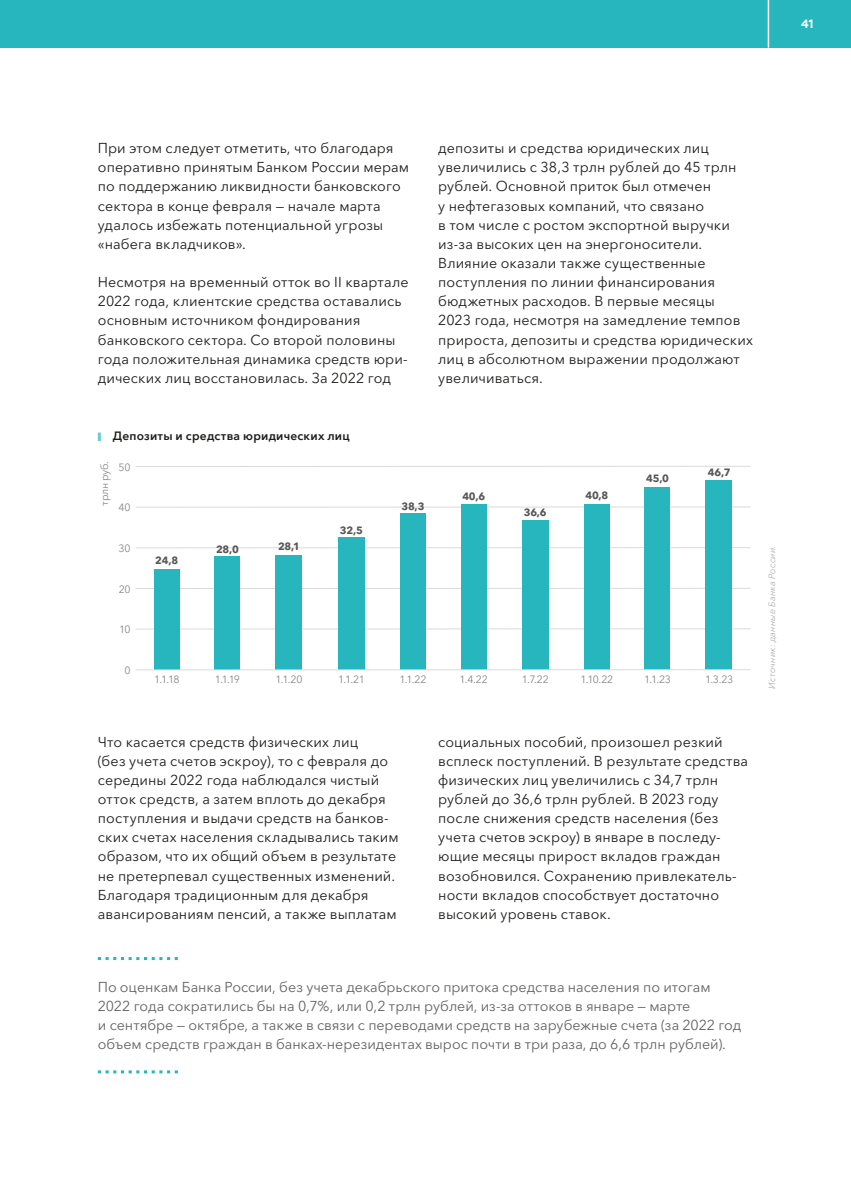
<style>
.page{position:relative;width:851px;height:1191px;background:#fff}
.page>*{position:absolute;margin:0;border:0;box-sizing:border-box;transform-origin:0 0}
.t1{font:14.25px/19.2px "Avenir Next Cyr";letter-spacing:.005em;color:#1d1d1b}
.t2{font:14.25px/19.2px "Avenir Next Cyr";letter-spacing:-.005em;color:#646363}
.t3{font:600 12px "Avenir Next Cyr";letter-spacing:.015em;color:#1d1d1b}
.t4{font:700 12px "Geometria";color:#fff}
.t5{font:10.5px "Avenir Next Cyr";letter-spacing:-.03em;color:#878787}
.t6{font:700 10.5px "Avenir Next Cyr";letter-spacing:-.025em;color:#575756}
.t7{font:italic 300 9px "Avenir Next Cyr";letter-spacing:.025em;color:#9d9d9c}
</style>
<div class="page">
<div style="left:0;top:0;width:850px;height:48px;background:#28b6be"></div>
<hr style="left:767px;top:0;width:2px;height:48px;background:#fff">
<svg style="left:98px;top:432px;width:3px;height:9px"></svg>
<hr style="left:136px;top:628px;width:614px;height:1px;background:#dadada">
<hr style="left:136px;top:588px;width:614px;height:1px;background:#dadada">
<hr style="left:136px;top:547px;width:614px;height:1px;background:#dadada">
<hr style="left:136px;top:506px;width:614px;height:1px;background:#dadada">
<hr style="left:136px;top:466px;width:614px;height:1px;background:#dadada">
<div style="left:705px;top:480px;width:27px;height:190px;background:#28b6be"></div>
<div style="left:644px;top:487px;width:25px;height:183px;background:#28b6be"></div>
<div style="left:584px;top:504px;width:25px;height:166px;background:#28b6be"></div>
<div style="left:521px;top:520px;width:27px;height:150px;background:#28b6be"></div>
<div style="left:461px;top:504px;width:25px;height:166px;background:#28b6be"></div>
<div style="left:400px;top:513px;width:25px;height:157px;background:#28b6be"></div>
<div style="left:338px;top:537px;width:26px;height:133px;background:#28b6be"></div>
<div style="left:275px;top:555px;width:27px;height:115px;background:#28b6be"></div>
<div style="left:215px;top:557px;width:25px;height:113px;background:#28b6be"></div>
<div style="left:154px;top:569px;width:25px;height:101px;background:#28b6be"></div>
<hr style="left:136px;top:669px;width:614px;height:1px;background:#dadada">
<svg style="left:98px;top:957px;width:80px;height:3px"></svg>
<svg style="left:98px;top:1070px;width:80px;height:3px"></svg>
<p class="t4" style="left:800px;top:17px;width:14px">41</p>
<p class="t1" style="left:98px;top:139px;width:313px">При этом следует отметить, что благодаря оперативно принятым Банком России мерам по поддержанию ликвидности банковского сектора в конце февраля — начале марта удалось избежать потенциальной угрозы «набега вкладчиков».</p>
<p class="t1" style="left:98px;top:272px;width:312px">Несмотря на временный отток во II квартале 2022 года, клиентские средства оставались основным источником фондирования банковского сектора. Со второй половины года положительная динамика средств юри&shy;дических лиц восстановилась. За 2022 год</p>
<p class="t1" style="left:438px;top:139px;width:316px">депозиты и средства юридических лиц увеличились с 38,3 трлн рублей до 45 трлн рублей. Основной приток был отмечен<br>у нефтегазовых компаний, что связано<br>в том числе с ростом экспортной выручки из‑за высоких цен на энергоносители.<br>Влияние оказали также существенные поступления по линии финансирования бюджетных расходов. В первые месяцы<br>2023 года, несмотря на замедление темпов прироста, депозиты и средства юридических лиц в абсолютном выражении продолжают увеличиваться.</p>
<p class="t3" style="left:113px;top:429px;width:238px">Депозиты и средства юридических лиц</p>
<p class="t5" style="left:98px;top:506px;width:46px;rotate:-90deg">трлн руб.</p>
<p class="t5" style="left:119px;top:461px;width:13px">50</p>
<p class="t5" style="left:118px;top:501px;width:14px">40</p>
<p class="t5" style="left:118px;top:542px;width:14px">30</p>
<p class="t5" style="left:119px;top:583px;width:13px">20</p>
<p class="t5" style="left:119px;top:623px;width:13px">10</p>
<p class="t6" style="left:155px;top:554px;width:24px">24,8</p>
<p class="t6" style="left:216px;top:543px;width:24px">28,0</p>
<p class="t6" style="left:278px;top:540px;width:23px">28,1</p>
<p class="t6" style="left:340px;top:523px;width:24px">32,5</p>
<p class="t6" style="left:401px;top:500px;width:24px">38,3</p>
<p class="t6" style="left:462px;top:490px;width:24px">40,6</p>
<p class="t6" style="left:524px;top:506px;width:24px">36,6</p>
<p class="t6" style="left:585px;top:489px;width:24px">40,8</p>
<p class="t6" style="left:646px;top:472px;width:24px">45,0</p>
<p class="t6" style="left:707px;top:466px;width:24px">46,7</p>
<p class="t5" style="left:124px;top:664px;width:8px">0</p>
<p class="t5" style="left:154px;top:673px;width:27px">1.1.18</p>
<p class="t5" style="left:215px;top:673px;width:27px">1.1.19</p>
<p class="t5" style="left:275px;top:673px;width:28px">1.1.20</p>
<p class="t5" style="left:338px;top:673px;width:28px">1.1.21</p>
<p class="t5" style="left:399px;top:673px;width:28px">1.1.22</p>
<p class="t5" style="left:459px;top:673px;width:30px">1.4.22</p>
<p class="t5" style="left:521px;top:673px;width:29px">1.7.22</p>
<p class="t5" style="left:580px;top:673px;width:34px">1.10.22</p>
<p class="t5" style="left:644px;top:673px;width:28px">1.1.23</p>
<p class="t5" style="left:705px;top:673px;width:30px">1.3.23</p>
<p class="t7" style="left:766px;top:689px;width:145px;rotate:-90deg">Источник: данные Банка России.</p>
<p class="t1" style="left:98px;top:732px;width:302px">Что касается средств физических лиц<br>(без учета счетов эскроу), то с февраля до середины 2022 года наблюдался чистый отток средств, а затем вплоть до декабря поступления и выдачи средств на банков&shy;ских счетах населения складывались таким образом, что их общий объем в результате не претерпевал существенных изменений.<br>Благодаря традиционным для декабря авансированиям пенсий, а также выплатам</p>
<p class="t1" style="left:438px;top:732px;width:311px">социальных пособий, произошел резкий всплеск поступлений. В результате средства физических лиц увеличились с 34,7 трлн рублей до 36,6 трлн рублей. В 2023 году после снижения средств населения (без учета счетов эскроу) в январе в последу&shy;ющие месяцы прирост вкладов граждан возобновился. Сохранению привлекатель&shy;ности вкладов способствует достаточно высокий уровень ставок.</p>
<p class="t2" style="left:98px;top:977px;width:645px">По оценкам Банка России, без учета декабрьского притока средства населения по итогам 2022 года сократились бы на 0,7%, или 0,2 трлн рублей, из‑за оттоков в январе — марте<br>и сентябре — октябре, а также в связи с переводами средств на зарубежные счета (за 2022 год объем средств граждан в банках-нерезидентах вырос почти в три раза, до 6,6 трлн рублей).</p>
</div>
